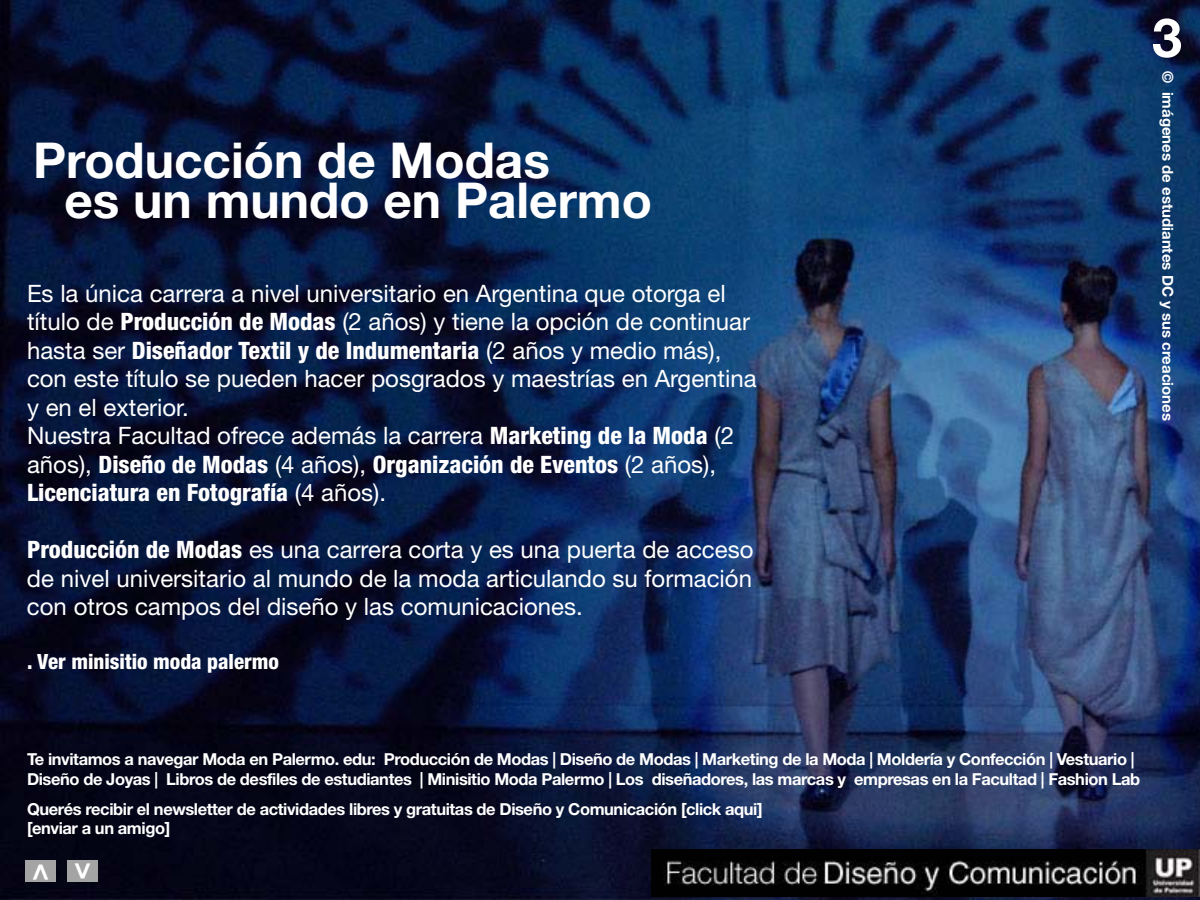
<style>
.page{position:relative;width:1200px;height:900px;background:#fff}
.page>*{position:absolute;margin:0;border:0;box-sizing:border-box;transform-origin:0 0}
.t1{font:700 54px "Helvetica Neue";color:#fff}
.t2{font:700 49.5px/40.5px "Helvetica Neue";color:#fff}
.t3{font:700 29.7px "Helvetica Neue";color:#fff}
.t4{font:24px/28.5px "Helvetica Neue";color:#fff}
.t5{font:800 condensed 21px "Helvetica Neue";color:#fff}
.t6{font:700 16.5px/19.5px "Helvetica Neue";letter-spacing:-.025em;color:#fff}
.t7{font:700 15px "Helvetica Neue";color:#fff}
.s1{font-weight:800;font-stretch:condensed}
</style>
<div class="page">
<img style="left:0;top:0;width:1200px;height:900px">
<img style="left:651px;top:849px;width:549px;height:48px">
<div style="left:26px;top:861px;width:30px;height:21px;background:#a5a4a4"></div>
<div style="left:67px;top:861px;width:30px;height:21px;background:#a5a4a4"></div>
<h2 class="t2" style="left:64px;top:139px;width:589px;text-indent:-32px">Producción de Modas<br>es un mundo en Palermo</h2>
<p class="t4" style="left:27px;top:279px;width:731px">Es la única carrera a nivel universitario en Argentina que otorga el título de <span class="s1">Producción de Modas</span> (2 años) y tiene la opción de continuar hasta ser <span class="s1">Diseñador Textil y de Indumentaria</span> (2 años y medio más), con este título se pueden hacer posgrados y maestrías en Argentina y en el exterior.<br>Nuestra Facultad ofrece además la carrera <span class="s1">Marketing de la Moda</span> (2 años), <span class="s1">Diseño de Modas</span> (4 años), <span class="s1">Organización de Eventos</span> (2 años), <span class="s1">Licenciatura en Fotografía</span> (4 años).</p>
<p class="t4" style="left:27px;top:535px;width:728px;text-align:justify"><span class="s1">Producción de Modas</span> es una carrera corta y es una puerta de acceso de nivel universitario al mundo de la moda articulando su formación con otros campos del diseño y las comunicaciones.</p>
<p class="t5" style="left:27px;top:649px;width:254px">. Ver minisitio moda palermo</p>
<h1 class="t1" style="left:1152px;top:4px;width:32px">3</h1>
<p class="t7" style="left:1177px;top:71px;width:351px;rotate:90deg">© imágenes de estudiantes DC y sus creaciones</p>
<p class="t6" style="left:27px;top:749px;width:1115px">Te invitamos a navegar Moda en Palermo. edu: Producción de Modas | Diseño de Modas | Marketing de la Moda | Moldería y Confección | Vestuario |<br>Diseño de Joyas | Libros de desfiles de estudiantes | Minisitio Moda Palermo | Los diseñadores, las marcas y empresas en la Facultad | Fashion Lab</p>
<p class="t6" style="left:27px;top:799px;width:737px">Querés recibir el newsletter de actividades libres y gratuitas de Diseño y Comunicación [click aqui] [enviar a un amigo]</p>
<p class="t3" style="left:19px;top:881px;width:19px;rotate:-90deg">&gt;</p>
<p class="t3" style="left:104px;top:862px;width:19px;rotate:90deg">&gt;</p>
</div>
